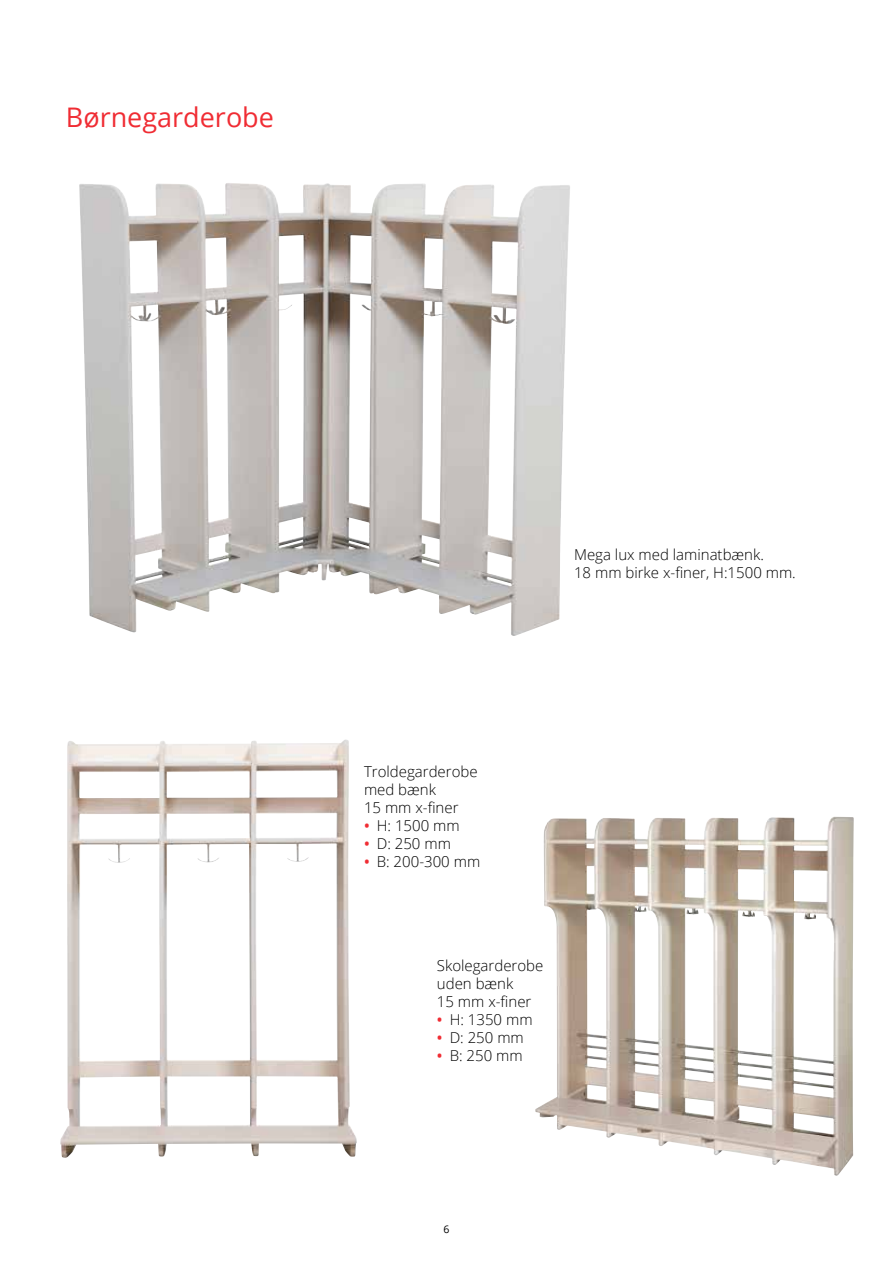
<style>
.page{position:relative;width:893px;height:1263px;background:#fff}
.page>*{position:absolute;margin:0;border:0;box-sizing:border-box;transform-origin:0 0}
.t1{font:27px "Open Sans";color:#f02c33}
.t2{font:300 15px/18px "Open Sans";color:#000}
.t3{font:10.5px "Open Sans";color:#000}
.s1{font-weight:600;color:#f02c33}
</style>
<div class="page">
<img style="left:79px;top:183px;width:491px;height:453px">
<img style="left:60px;top:739px;width:297px;height:419px">
<img style="left:535px;top:817px;width:300px;height:338px">
<h1 class="t1" style="left:66px;top:99px;width:210px">Børnegarderobe</h1>
<p class="t2" style="left:574px;top:545px;width:223px">Mega lux med laminatbænk.<br>18 mm birke x-finer, H:1500 mm.</p>
<p class="t2" style="left:364px;top:762px;width:115px">Troldegarderobe med bænk<br>15 mm x-finer</p>
<p class="t2" style="left:364px;top:816px;width:97px"><span class="s1">•</span> H: 1500 mm</p>
<p class="t2" style="left:364px;top:834px;width:88px"><span class="s1">•</span> D: 250 mm</p>
<p class="t2" style="left:364px;top:852px;width:118px"><span class="s1">•</span> B: 200-300 mm</p>
<p class="t2" style="left:437px;top:956px;width:108px">Skolegarderobe uden bænk<br>15 mm x-finer</p>
<p class="t2" style="left:437px;top:1010px;width:97px"><span class="s1">•</span> H: 1350 mm</p>
<p class="t2" style="left:437px;top:1028px;width:88px"><span class="s1">•</span> D: 250 mm</p>
<p class="t2" style="left:437px;top:1046px;width:87px"><span class="s1">•</span> B: 250 mm</p>
<p class="t3" style="left:443px;top:1222px;width:8px">6</p>
</div>
